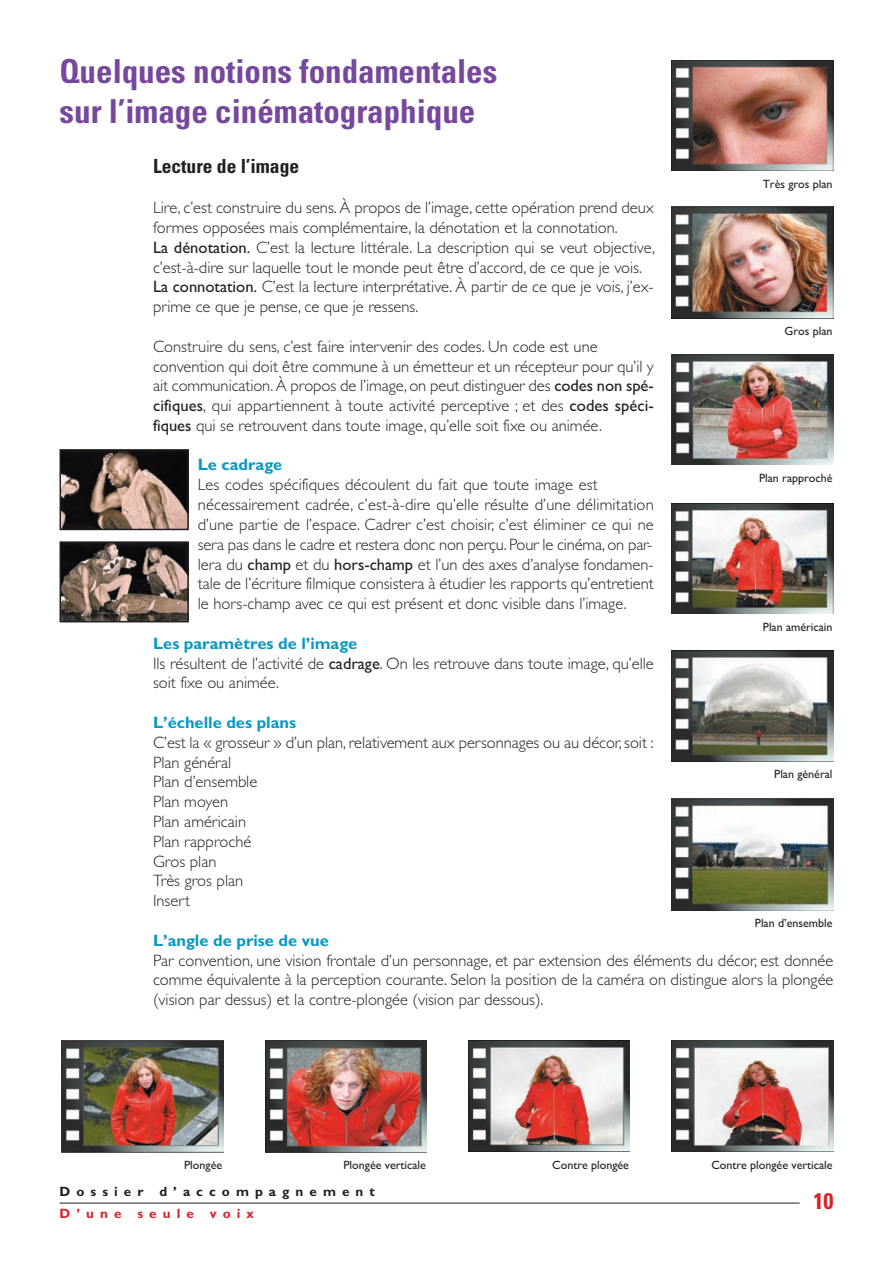
<style>
.page{position:relative;width:893px;height:1263px;background:#fff}
.page>*{position:absolute;margin:0;border:0;box-sizing:border-box;transform-origin:0 0}
.t1{font:700 condensed 33px/39.6px "Univers";color:#76489c}
.t2{font:700 condensed 22.5px "Univers";color:#da2128}
.t3{font:700 condensed 19.5px "Univers";color:#231f20}
.t4{font:300 16.5px/19.8px "Gill Sans";color:#231f20}
.t5{font:700 16.5px "M Gill Sans";color:#0a98c2}
.t6{font:700 13.5px "M Gill Sans";letter-spacing:.45em;color:#231f20}
.t7{font:700 13.5px "M Gill Sans";letter-spacing:.45em;color:#da2128}
.t8{font:12px "M Gill Sans";color:#231f20}
.s1{font-family:"M Gill Sans";font-weight:400}
</style>
<div class="page">
<hr style="left:60px;top:1203px;width:740px;height:1px;background:#231f20">
<img style="left:63px;top:452px;width:123px;height:75px">
<div style="left:60px;top:449px;width:129px;height:81px;border:2px solid #231f20"></div>
<img style="left:63px;top:544px;width:123px;height:75px">
<div style="left:60px;top:541px;width:129px;height:81px;border:2px solid #231f20"></div>
<img style="left:672px;top:1041px;width:161px;height:111px">
<img style="left:468px;top:1041px;width:162px;height:111px">
<img style="left:672px;top:207px;width:161px;height:111px">
<img style="left:672px;top:503px;width:161px;height:110px">
<img style="left:672px;top:799px;width:161px;height:111px">
<img style="left:672px;top:650px;width:161px;height:111px">
<img style="left:672px;top:354px;width:161px;height:111px">
<img style="left:265px;top:1040px;width:162px;height:112px">
<img style="left:62px;top:1040px;width:161px;height:112px">
<img style="left:672px;top:60px;width:161px;height:110px">
<h1 class="t1" style="left:60px;top:55px;width:439px">Quelques notions fondamentales sur l’image cinématographique</h1>
<p class="t3" style="left:153px;top:159px;width:148px">Lecture de l’image</p>
<p class="t4" style="left:153px;top:198px;width:503px">Lire, c’est construire du sens. À propos de l’image, cette opération prend deux formes opposées mais complémentaire, la dénotation et la connotation.<br><span class="s1">La dénotation.</span> C’est la lecture littérale. La description qui se veut objective, c’est-à-dire sur laquelle tout le monde peut être d’accord, de ce que je vois.<br><span class="s1">La connotation.</span> C’est la lecture interprétative. À partir de ce que je vois, j’ex&shy;prime ce que je pense, ce que je ressens.</p>
<p class="t4" style="left:153px;top:336px;width:502px">Construire du sens, c’est faire intervenir des codes. Un code est une convention qui doit être commune à un émetteur et un récepteur pour qu’il y ait communication. À propos de l’image, on peut distinguer des <span class="s1">codes non spé&shy;cifiques</span>, qui appartiennent à toute activité perceptive ; et des <span class="s1">codes spéci&shy;fiques</span> qui se retrouvent dans toute image, qu’elle soit fixe ou animée.</p>
<p class="t5" style="left:198px;top:459px;width:86px">Le cadrage</p>
<p class="t4" style="left:198px;top:475px;width:457px">Les codes spécifiques découlent du fait que toute image est nécessairement cadrée, c’est-à-dire qu’elle résulte d’une délimitation d’une partie de l’espace. Cadrer c’est choisir, c’est éliminer ce qui ne sera pas dans le cadre et restera donc non perçu. Pour le cinéma, on par&shy;lera du <span class="s1">champ</span> et du <span class="s1">hors-champ</span> et l’un des axes d’analyse fondamen&shy;tale de l’écriture filmique consistera à étudier les rapports qu’entretient le hors-champ avec ce qui est présent et donc visible dans l’image.</p>
<p class="t5" style="left:153px;top:637px;width:206px">Les paramètres de l’image</p>
<p class="t4" style="left:153px;top:653px;width:502px">Ils résultent de l’activité de <span class="s1">cadrage</span>. On les retrouve dans toute image, qu’elle soit fixe ou animée.</p>
<p class="t5" style="left:153px;top:717px;width:145px">L’échelle des plans</p>
<p class="t4" style="left:153px;top:732px;width:502px">C’est la « grosseur » d’un plan, relativement aux personnages ou au décor, soit :<br>Plan général<br>Plan d’ensemble<br>Plan moyen<br>Plan américain<br>Plan rapproché<br>Gros plan<br>Très gros plan<br>Insert</p>
<p class="t5" style="left:153px;top:934px;width:177px">L’angle de prise de vue</p>
<p class="t4" style="left:153px;top:950px;width:682px;text-align:justify">Par convention, une vision frontale d’un personnage, et par extension des éléments du décor, est donnée comme équivalente à la perception courante. Selon la position de la caméra on distingue alors la plongée (vision par dessus) et la contre-plongée (vision par dessous).</p>
<p class="t8" style="left:763px;top:180px;width:71px">Très gros plan</p>
<p class="t8" style="left:785px;top:327px;width:49px">Gros plan</p>
<p class="t8" style="left:759px;top:474px;width:75px">Plan rapproché</p>
<p class="t8" style="left:763px;top:623px;width:71px">Plan américain</p>
<p class="t8" style="left:774px;top:770px;width:60px">Plan général</p>
<p class="t8" style="left:755px;top:919px;width:79px">Plan d’ensemble</p>
<p class="t8" style="left:184px;top:1161px;width:39px">Plongée</p>
<p class="t8" style="left:344px;top:1161px;width:84px">Plongée verticale</p>
<p class="t6" style="left:60px;top:1187px;width:317px">Dossier d’accompagnement</p>
<p class="t7" style="left:60px;top:1208px;width:196px">D’une seule voix</p>
<p class="t8" style="left:552px;top:1161px;width:78px">Contre plongée</p>
<p class="t8" style="left:711px;top:1161px;width:123px">Contre plongée verticale</p>
<h2 class="t2" style="left:813px;top:1192px;width:21px">10</h2>
</div>
